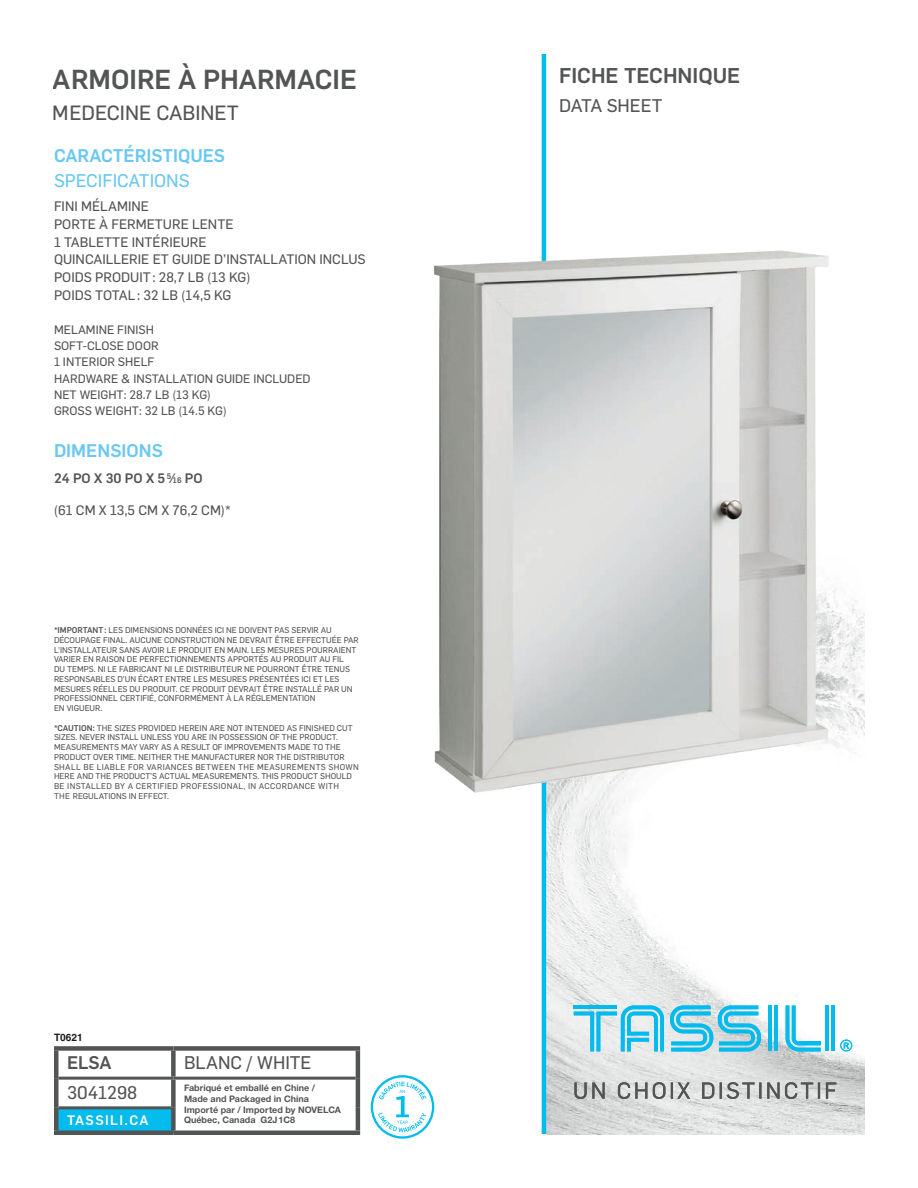
<style>
.page{position:relative;width:918px;height:1188px;background:#fff}
.page>*{position:absolute;margin:0;border:0;box-sizing:border-box;transform-origin:0 0}
.t1{font:500 27px "Flama";color:#535554}
.t2{font:500 21px "Flama";color:#535554}
.t3{font:20.25px "Flama Basic";color:#535554}
.t4{font:18px "Flama Basic";color:#535554}
.t5{font:500 18px "Flama";color:#69c8f2}
.t6{font:18px "Flama Basic";color:#69c8f2}
.t7{font:500 18px "Flama";color:#535554}
.t8{font:13.5px/17.7px "Flama Basic";color:#535554}
.t9{font:500 13.5px "Flama";color:#535554}
.t10{font:500 13.5px "Flama";letter-spacing:.095em;color:#fff}
.t11{font:12px/16.2px "Flama Basic";color:#535554}
.t12{font:700 10.2px "Helvetica";color:#1c1b1a}
.t13{font:700 9px/10.8px "Helvetica Neue CE";color:#535554}
.t14{font:8.25px/9.8px "Flama Basic";color:#535554}
.s1{font-size:7.8px}
.s2{font-family:"Flama";font-weight:500}
</style>
<div class="page">
<img style="left:546px;top:600px;width:318px;height:534px">
<hr style="left:542px;top:54px;width:4px;height:1080px;background:#04bbee">
<div style="left:56px;top:1108px;width:117px;height:25px;background:#04bbee"></div>
<div style="left:54px;top:1046px;width:119px;height:5px;background:#535554"></div>
<hr style="left:54px;top:1051px;width:4px;height:27px;background:#535554">
<hr style="left:54px;top:1078px;width:4px;height:30px;background:#535554">
<div style="left:171px;top:1080px;width:5px;height:28px;background:#535554"></div>
<hr style="left:356px;top:1078px;width:4px;height:30px;background:#535554">
<hr style="left:54px;top:1108px;width:4px;height:23px;background:#535554">
<div style="left:171px;top:1108px;width:5px;height:23px;background:#535554"></div>
<hr style="left:356px;top:1108px;width:4px;height:23px;background:#535554">
<hr style="left:173px;top:1131px;width:187px;height:4px;background:#535554">
<hr style="left:58px;top:1106px;width:113px;height:3px;background:#535554">
<div style="left:173px;top:1046px;width:187px;height:5px;background:#535554"></div>
<div style="left:171px;top:1051px;width:5px;height:26px;background:#535554"></div>
<hr style="left:356px;top:1051px;width:4px;height:27px;background:#535554">
<hr style="left:54px;top:1131px;width:119px;height:4px;background:#535554">
<hr style="left:173px;top:1077px;width:183px;height:3px;background:#535554">
<hr style="left:58px;top:1077px;width:115px;height:3px;background:#535554">
<svg style="left:371px;top:1075px;width:63px;height:64px"></svg>
<svg style="left:574px;top:1082px;width:262px;height:17px;background:#b1b2b2"></svg>
<hr style="left:768px;top:1006px;width:4px;height:45px;background:#04bbee">
<hr style="left:774px;top:1006px;width:4px;height:45px;background:#04bbee">
<hr style="left:825px;top:1006px;width:4px;height:45px;background:#04bbee">
<hr style="left:832px;top:1006px;width:3px;height:45px;background:#04bbee">
<svg style="left:786px;top:1006px;width:35px;height:45px"></svg>
<svg style="left:574px;top:1006px;width:90px;height:45px;background:#8fd7eb"></svg>
<svg style="left:670px;top:1006px;width:91px;height:45px;background:#72cde7"></svg>
<svg style="left:840px;top:1040px;width:12px;height:11px"></svg>
<img style="left:433px;top:206px;width:414px;height:607px">
<h1 class="t1" style="left:53px;top:60px;width:305px">ARMOIRE À PHARMACIE</h1>
<h3 class="t3" style="left:53px;top:99px;width:187px">MEDECINE CABINET</h3>
<h3 class="t5" style="left:54px;top:142px;width:173px">CARACTÉRISTIQUES</h3>
<h3 class="t6" style="left:54px;top:168px;width:137px">SPECIFICATIONS</h3>
<h3 class="t8" style="left:54px;top:197px;width:313px">FINI MÉLAMINE<br>PORTE À FERMETURE LENTE<br>1 TABLETTE INTÉRIEURE<br>QUINCAILLERIE ET GUIDE D’INSTALLATION INCLUS<br>POIDS PRODUIT: 28,7 LB (13 KG)<br>POIDS TOTAL: 32 LB (14,5 KG</h3>
<h3 class="t11" style="left:54px;top:321px;width:258px">MELAMINE FINISH<br>SOFT-CLOSE DOOR<br>1 INTERIOR SHELF<br>HARDWARE &amp; INSTALLATION GUIDE INCLUDED<br>NET WEIGHT: 28.7 LB (13 KG)<br>GROSS WEIGHT: 32 LB (14.5 KG)</h3>
<h3 class="t5" style="left:54px;top:438px;width:111px">DIMENSIONS</h3>
<h3 class="t9" style="left:54px;top:469px;width:150px">24 PO X 30 PO X 5 <sup>5</sup>⁄<span class="s1">16</span> PO</h3>
<h3 class="t8" style="left:54px;top:500px;width:178px">(61 CM X 13,5 CM X 76,2 CM)*</h3>
<p class="t14" style="left:54px;top:625px;width:306px"><span class="s2">*IMPORTANT:</span> LES DIMENSIONS DONNÉES ICI NE DOIVENT PAS SERVIR AU DÉCOUPAGE FINAL. AUCUNE CONSTRUCTION NE DEVRAIT ÊTRE EFFECTUÉE PAR L’INSTALLATEUR SANS AVOIR LE PRODUIT EN MAIN. LES MESURES POURRAIENT VARIER EN RAISON DE PERFECTIONNEMENTS APPORTÉS AU PRODUIT AU FIL<br>DU TEMPS. NI LE FABRICANT NI LE DISTRIBUTEUR NE POURRONT ÊTRE TENUS RESPONSABLES D’UN ÉCART ENTRE LES MESURES PRÉSENTÉES ICI ET LES MESURES RÉELLES DU PRODUIT. CE PRODUIT DEVRAIT ÊTRE INSTALLÉ PAR UN PROFESSIONNEL CERTIFIÉ, CONFORMÉMENT À LA RÉGLEMENTATION<br>EN VIGUEUR.</p>
<p class="t14" style="left:54px;top:722px;width:306px"><span class="s2">*CAUTION:</span> THE SIZES PROVIDED HEREIN ARE NOT INTENDED AS FINISHED CUT SIZES. NEVER INSTALL UNLESS YOU ARE IN POSSESSION OF THE PRODUCT.<br>MEASUREMENTS MAY VARY AS A RESULT OF IMPROVEMENTS MADE TO THE PRODUCT OVER TIME. NEITHER THE MANUFACTURER NOR THE DISTRIBUTOR SHALL BE LIABLE FOR VARIANCES BETWEEN THE MEASUREMENTS SHOWN HERE AND THE PRODUCT’S ACTUAL MEASUREMENTS. THIS PRODUCT SHOULD BE INSTALLED BY A CERTIFIED PROFESSIONAL, IN ACCORDANCE WITH<br>THE REGULATIONS IN EFFECT.</p>
<p class="t12" style="left:54px;top:1031px;width:30px">T0621</p>
<h3 class="t7" style="left:67px;top:1050px;width:46px">ELSA</h3>
<h3 class="t4" style="left:184px;top:1050px;width:129px">BLANC / WHITE</h3>
<h3 class="t4" style="left:67px;top:1080px;width:72px">3041298</h3>
<p class="t13" style="left:184px;top:1083px;width:158px">Fabriqué et emballé en Chine /<br>Made and Packaged in China<br>Importé par / Imported by NOVELCA</p>
<h3 class="t10" style="left:67px;top:1111px;width:83px">TASSILI.CA</h3>
<p class="t13" style="left:184px;top:1115px;width:112px">Québec, Canada G2J1C8</p>
<h2 class="t2" style="left:559px;top:61px;width:183px">FICHE TECHNIQUE</h2>
<h3 class="t4" style="left:559px;top:93px;width:105px">DATA SHEET</h3>
</div>
